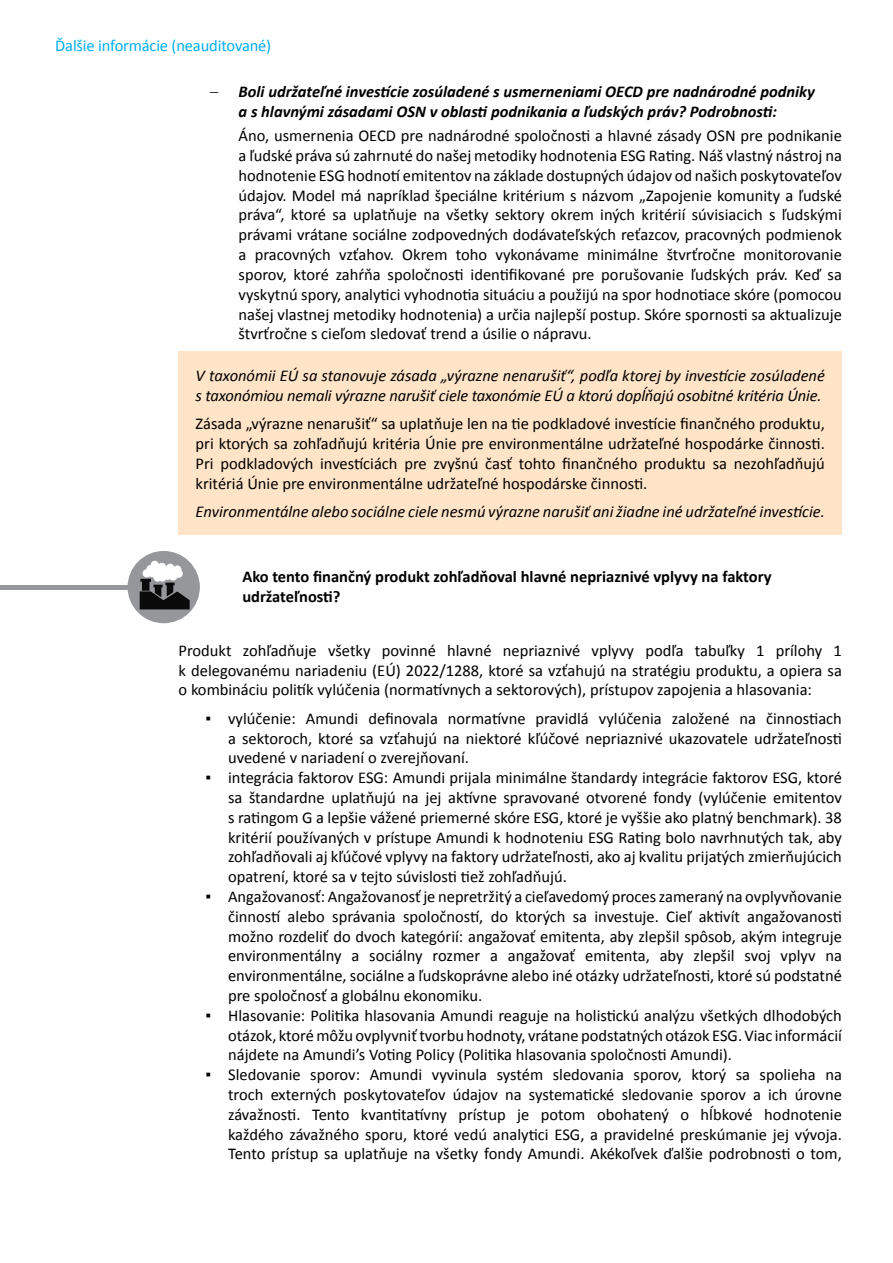
<style>
.page{position:relative;width:893px;height:1263px;background:#fff}
.page>*{position:absolute;margin:0;border:0;box-sizing:border-box;transform-origin:0 0}
.odrazka{font:16.5px/19.8px "Calibri";color:#000;text-align:justify}
.text{font:16.5px/19.8px "Calibri";color:#000;text-align:justify}
.text-2{font:italic 16.5px/19.8px "Calibri";color:#000}
.nadpis_s_gulkou{font:italic 700 16.5px/19.8px "Calibri";color:#000;text-align:center}
.Nadpis{font:700 16.5px/19.8px "Calibri";color:#000}
.t1{font:16.5px "Calibri";letter-spacing:-.01em;color:#00aeef}
.s1{font-weight:300;font-style:normal}
.s2{font-family:"Arial"}
</style>
<div class="page">
<div style="left:179px;top:351px;width:663px;height:183px;background:#ffe4c8"></div>
<hr style="left:0;top:585px;width:152px;height:4px;background:#95979a">
<div style="left:128px;top:551px;width:72px;height:72px;background:#95979a;border-radius:50%"></div>
<svg style="left:140px;top:561px;width:50px;height:48px"></svg>
<p class="t1" style="left:55px;top:35px;width:218px">Ďalšie informácie (neauditované)</p>
<p class="nadpis_s_gulkou" style="left:210px;top:81px;width:606px"><span class="s1">–</span> Boli udržateľné investície zosúladené s usmerneniami OECD pre nadnárodné podniky a s hlavnými zásadami OSN v oblasti podnikania a ľudských práv? Podrobnosti:</p>
<p class="text" style="left:239px;top:125px;width:605px">Áno, usmernenia OECD pre nadnárodné spoločnosti a hlavné zásady OSN pre podnikanie a ľudské práva sú zahrnuté do našej metodiky hodnotenia ESG Rating. Náš vlastný nástroj na hodnotenie ESG hodnotí emitentov na základe dostupných údajov od našich poskytovateľov údajov. Model má napríklad špeciálne kritérium s názvom „Zapojenie komunity a ľudské práva“, ktoré sa uplatňuje na všetky sektory okrem iných kritérií súvisiacich s ľudskými právami vrátane sociálne zodpovedných dodávateľských reťazcov, pracovných podmienok a pracovných vzťahov. Okrem toho vykonávame minimálne štvrťročne monitorovanie sporov, ktoré zahŕňa spoločnosti identifikované pre porušovanie ľudských práv. Keď sa vyskytnú spory, analytici vyhodnotia situáciu a použijú na spor hodnotiace skóre (pomocou našej vlastnej metodiky hodnotenia) a určia najlepší postup. Skóre spornosti sa aktualizuje štvrťročne s cieľom sledovať trend a úsilie o nápravu.</p>
<p class="text-2" style="left:196px;top:365px;width:631px">V taxonómii EÚ sa stanovuje zásada „výrazne nenarušiť“, podľa ktorej by investície zosúladené s taxonómiou nemali výrazne narušiť ciele taxonómie EÚ a ktorú dopĺňajú osobitné kritéria Únie.</p>
<p class="text" style="left:196px;top:413px;width:631px">Zásada „výrazne nenarušiť“ sa uplatňuje len na tie podkladové investície finančného produktu, pri ktorých sa zohľadňujú kritéria Únie pre environmentálne udržateľné hospodárke činnosti.<br>Pri podkladových investíciách pre zvyšnú časť tohto finančného produktu sa nezohľadňujú kritériá Únie pre environmentálne udržateľné hospodárske činnosti.</p>
<p class="text-2" style="left:196px;top:501px;width:631px">Environmentálne alebo sociálne ciele nesmú výrazne narušiť ani žiadne iné udržateľné investície.</p>
<p class="Nadpis" style="left:242px;top:566px;width:531px">Ako tento finančný produkt zohľadňoval hlavné nepriaznivé vplyvy na faktory udržateľnosti?</p>
<p class="text" style="left:179px;top:640px;width:665px">Produkt zohľadňuje všetky povinné hlavné nepriaznivé vplyvy podľa tabuľky 1 prílohy 1 k delegovanému nariadeniu (EÚ) 2022/1288, ktoré sa vzťahujú na stratégiu produktu, a opiera sa o kombináciu politík vylúčenia (normatívnych a sektorových), prístupov zapojenia a hlasovania:</p>
<p class="odrazka" style="left:228px;top:708px;width:615px;text-indent:-22px"><span class="s2">▪</span> vylúčenie: Amundi definovala normatívne pravidlá vylúčenia založené na činnostiach a sektoroch, ktoré sa vzťahujú na niektoré kľúčové nepriaznivé ukazovatele udržateľnosti uvedené v nariadení o zverejňovaní.</p>
<p class="odrazka" style="left:228px;top:767px;width:615px;text-indent:-22px"><span class="s2">▪</span> integrácia faktorov ESG: Amundi prijala minimálne štandardy integrácie faktorov ESG, ktoré sa štandardne uplatňujú na jej aktívne spravované otvorené fondy (vylúčenie emitentov s ratingom G a lepšie vážené priemerné skóre ESG, ktoré je vyššie ako platný benchmark). 38 kritérií používaných v prístupe Amundi k hodnoteniu ESG Rating bolo navrhnutých tak, aby zohľadňovali aj kľúčové vplyvy na faktory udržateľnosti, ako aj kvalitu prijatých zmierňujúcich opatrení, ktoré sa v tejto súvislosti tiež zohľadňujú.</p>
<p class="odrazka" style="left:228px;top:886px;width:615px;text-indent:-22px"><span class="s2">▪</span> Angažovanosť: Angažovanosť je nepretržitý a cieľavedomý proces zameraný na ovplyvňovanie činností alebo správania spoločností, do ktorých sa investuje. Cieľ aktivít angažovanosti možno rozdeliť do dvoch kategórií: angažovať emitenta, aby zlepšil spôsob, akým integruje environmentálny a sociálny rozmer a angažovať emitenta, aby zlepšil svoj vplyv na environmentálne, sociálne a ľudskoprávne alebo iné otázky udržateľnosti, ktoré sú podstatné pre spoločnosť a globálnu ekonomiku.</p>
<p class="odrazka" style="left:228px;top:1005px;width:615px;text-indent:-22px"><span class="s2">▪</span> Hlasovanie: Politika hlasovania Amundi reaguje na holistickú analýzu všetkých dlhodobých otázok, ktoré môžu ovplyvniť tvorbu hodnoty, vrátane podstatných otázok ESG. Viac informácií nájdete na Amundi’s Voting Policy (Politika hlasovania spoločnosti Amundi).</p>
<p class="odrazka" style="left:228px;top:1064px;width:615px;text-indent:-22px"><span class="s2">▪</span> Sledovanie sporov: Amundi vyvinula systém sledovania sporov, ktorý sa spolieha na troch externých poskytovateľov údajov na systematické sledovanie sporov a ich úrovne závažnosti. Tento kvantitatívny prístup je potom obohatený o hĺbkové hodnotenie každého závažného sporu, ktoré vedú analytici ESG, a pravidelné preskúmanie jej vývoja.<br>Tento prístup sa uplatňuje na všetky fondy Amundi. Akékoľvek ďalšie podrobnosti o tom,</p>
</div>
